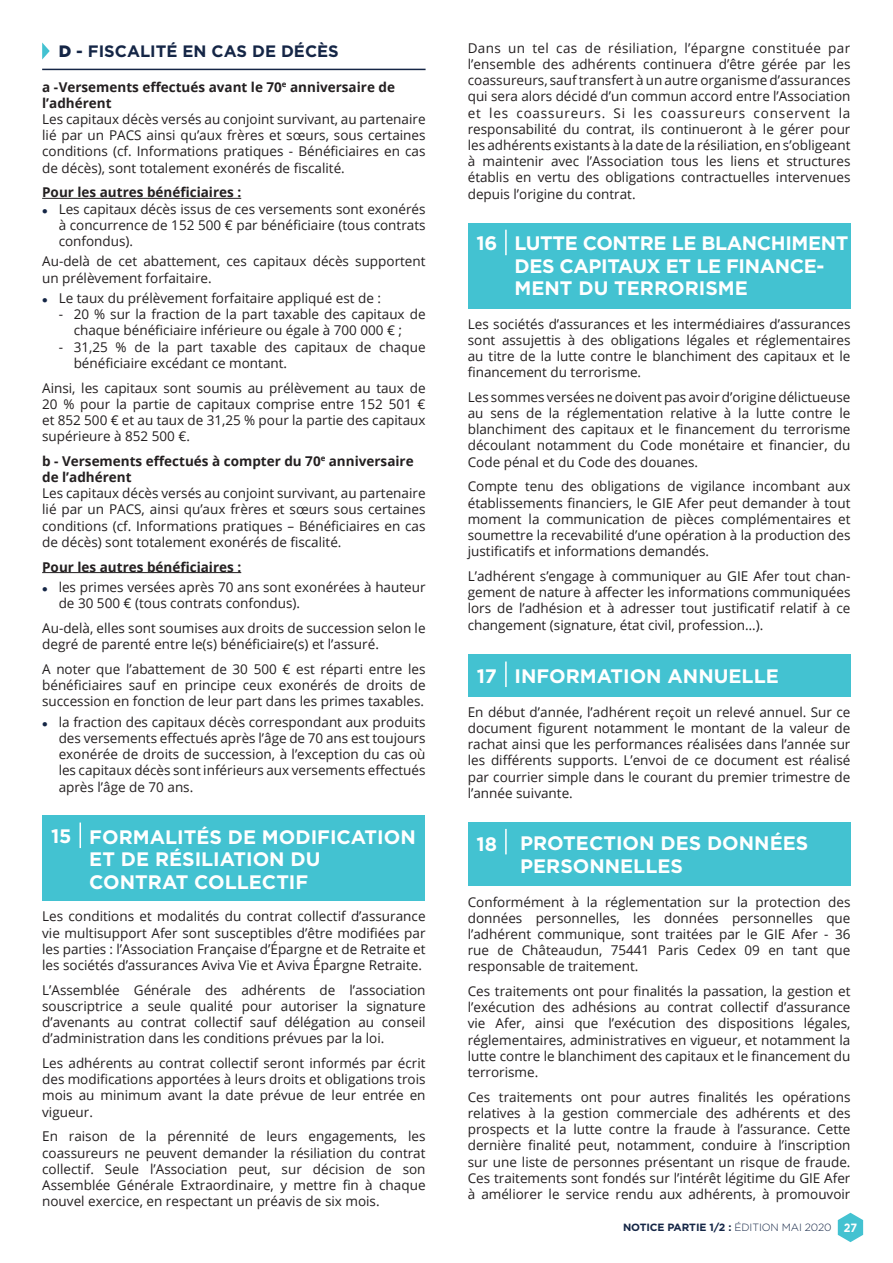
<style>
.page{position:relative;width:893px;height:1263px;background:#fff}
.page>*{position:absolute;margin:0;border:0;box-sizing:border-box;transform-origin:0 0}
.t1{font:700 19.5px/22.5px "Gotham";color:#fff}
.t2{font:700 19.5px/22.5px "Gotham";letter-spacing:-.02em;color:#fff}
.t3{font:700 16.5px "Gotham";color:#152646}
.t4{font:13.5px/16.2px "Open Sans";color:#231f20;text-align:justify}
.t5{font:700 13.5px/16.2px "Open Sans";color:#231f20}
.t6{font:700 10.5px "Gotham";letter-spacing:-.01em;color:#152646}
.s1{font-weight:900}
.s2{color:#152646}
.s3{font-weight:300}
.s4{font-size:12px;color:#fff}
</style>
<div class="page">
<svg style="left:838px;top:1213px;width:25px;height:29px"></svg>
<div style="left:468px;top:223px;width:382px;height:85px;background:#43c2d1"></div>
<hr style="left:505px;top:230px;width:2px;height:25px;background:#fff">
<div style="left:468px;top:654px;width:382px;height:42px;background:#43c2d1"></div>
<hr style="left:505px;top:661px;width:2px;height:26px;background:#fff">
<div style="left:468px;top:822px;width:382px;height:64px;background:#43c2d1"></div>
<hr style="left:505px;top:829px;width:2px;height:25px;background:#fff">
<hr style="left:42px;top:69px;width:384px;height:1px;background:#152646">
<hr style="left:42px;top:198px;width:199px;height:1px;background:#231f20">
<hr style="left:42px;top:572px;width:199px;height:1px;background:#231f20">
<svg style="left:42px;top:43px;width:8px;height:17px"></svg>
<div style="left:42px;top:816px;width:383px;height:85px;background:#43c2d1"></div>
<svg style="left:80px;top:822px;width:1px;height:26px"></svg>
<p class="t3" style="left:59px;top:41px;width:282px"><span class="s1">D</span> - FISCALITÉ EN CAS DE DÉCÈS</p>
<p class="t5" style="left:42px;top:78px;width:354px">a -Versements effectués avant le 70<sup>e</sup> anniversaire de l’adhérent</p>
<p class="t4" style="left:42px;top:111px;width:385px">Les capitaux décès versés au conjoint survivant, au partenaire lié par un PACS ainsi qu’aux frères et sœurs, sous certaines conditions (cf. Informations pratiques - Bénéficiaires en cas de décès), sont totalement exonérés de fiscalité.</p>
<p class="t5" style="left:42px;top:184px;width:201px">Pour les autres bénéficiaires :</p>
<p class="t4" style="left:59px;top:200px;width:368px;text-indent:-16px"><span class="s2">●</span> Les capitaux décès issus de ces versements sont exonérés à concurrence de 152 500 € par bénéficiaire (tous contrats confondus).</p>
<p class="t4" style="left:42px;top:253px;width:385px">Au-delà de cet abattement, ces capitaux décès supportent un prélèvement forfaitaire.</p>
<p class="t4" style="left:42px;top:290px;width:340px"><span class="s2">●</span> Le taux du prélèvement forfaitaire appliqué est de :</p>
<p class="t4" style="left:74px;top:306px;width:353px;text-indent:-15px">- 20 % sur la fraction de la part taxable des capitaux de chaque bénéficiaire inférieure ou égale à 700 000 € ;</p>
<p class="t4" style="left:74px;top:338px;width:353px;text-indent:-15px">- 31,25 % de la part taxable des capitaux de chaque bénéficiaire excédant ce montant.</p>
<p class="t4" style="left:42px;top:379px;width:385px">Ainsi, les capitaux sont soumis au prélèvement au taux de 20 % pour la partie de capitaux comprise entre 152 501 € et 852 500 € et au taux de 31,25 % pour la partie des capitaux supérieure à 852 500 €.</p>
<p class="t5" style="left:42px;top:452px;width:373px">b - Versements effectués à compter du 70<sup>e</sup> anniversaire de l’adhérent</p>
<p class="t4" style="left:42px;top:485px;width:385px">Les capitaux décès versés au conjoint survivant, au partenaire lié par un PACS, ainsi qu’aux frères et sœurs sous certaines conditions (cf. Informations pratiques – Bénéficiaires en cas de décès) sont totalement exonérés de fiscalité.</p>
<p class="t5" style="left:42px;top:558px;width:201px">Pour les autres bénéficiaires :</p>
<p class="t4" style="left:59px;top:579px;width:368px;text-indent:-16px"><span class="s2">●</span> les primes versées après 70 ans sont exonérées à hauteur de 30 500 € (tous contrats confondus).</p>
<p class="t4" style="left:42px;top:620px;width:385px">Au-delà, elles sont soumises aux droits de succession selon le degré de parenté entre le(s) bénéficiaire(s) et l’assuré.</p>
<p class="t4" style="left:42px;top:660px;width:385px">A noter que l’abattement de 30 500 € est réparti entre les bénéficiaires sauf en principe ceux exonérés de droits de succession en fonction de leur part dans les primes taxables.</p>
<p class="t4" style="left:59px;top:713px;width:368px;text-indent:-16px"><span class="s2">●</span> la fraction des capitaux décès correspondant aux produits des versements effectués après l’âge de 70 ans est toujours exonérée de droits de succession, à l’exception du cas où les capitaux décès sont inférieurs aux versements effectués après l’âge de 70 ans.</p>
<h1 class="t1" style="left:89px;top:825px;width:328px">FORMALITÉS DE MODIFICATION<br>ET DE RÉSILIATION DU<br>CONTRAT COLLECTIF</h1>
<h1 class="t1" style="left:51px;top:825px;width:22px">15</h1>
<p class="t4" style="left:42px;top:908px;width:385px">Les conditions et modalités du contrat collectif d’assurance vie multisupport Afer sont susceptibles d’être modifiées par les parties : l’Association Française d’Épargne et de Retraite et les sociétés d’assurances Aviva Vie et Aviva Épargne Retraite.</p>
<p class="t4" style="left:42px;top:981px;width:385px">L’Assemblée Générale des adhérents de l’association souscriptrice a seule qualité pour autoriser la signature d’avenants au contrat collectif sauf délégation au conseil d’administration dans les conditions prévues par la loi.</p>
<p class="t4" style="left:42px;top:1055px;width:385px">Les adhérents au contrat collectif seront informés par écrit des modifications apportées à leurs droits et obligations trois mois au minimum avant la date prévue de leur entrée en vigueur.</p>
<p class="t4" style="left:42px;top:1128px;width:385px">En raison de la pérennité de leurs engagements, les coassureurs ne peuvent demander la résiliation du contrat collectif. Seule l’Association peut, sur décision de son Assemblée Générale Extraordinaire, y mettre fin à chaque nouvel exercice, en respectant un préavis de six mois.</p>
<p class="t4" style="left:468px;top:40px;width:384px">Dans un tel cas de résiliation, l’épargne constituée par l’ensemble des adhérents continuera d’être gérée par les coassureurs, sauf transfert à un autre organisme d’assurances qui sera alors décidé d’un commun accord entre l’Association et les coassureurs. Si les coassureurs conservent la responsabilité du contrat, ils continueront à le gérer pour les adhérents existants à la date de la résiliation, en s’obligeant à maintenir avec l’Association tous les liens et structures établis en vertu des obligations contractuelles intervenues depuis l’origine du contrat.</p>
<h1 class="t2" style="left:514px;top:232px;width:335px">LUTTE CONTRE LE BLANCHIMENT<br>DES CAPITAUX ET LE FINANCE-<br>MENT DU TERRORISME</h1>
<h1 class="t1" style="left:476px;top:232px;width:23px">16</h1>
<p class="t4" style="left:468px;top:315px;width:384px">Les sociétés d’assurances et les intermédiaires d’assurances sont assujettis à des obligations légales et réglementaires au titre de la lutte contre le blanchiment des capitaux et le financement du terrorisme.</p>
<p class="t4" style="left:468px;top:388px;width:384px">Les sommes versées ne doivent pas avoir d’origine délictueuse au sens de la réglementation relative à la lutte contre le blanchiment des capitaux et le financement du terrorisme découlant notamment du Code monétaire et financier, du Code pénal et du Code des douanes.</p>
<p class="t4" style="left:468px;top:478px;width:384px">Compte tenu des obligations de vigilance incombant aux établissements financiers, le GIE Afer peut demander à tout moment la communication de pièces complémentaires et soumettre la recevabilité d’une opération à la production des justificatifs et informations demandés.</p>
<p class="t4" style="left:468px;top:567px;width:384px">L’adhérent s’engage à communiquer au GIE Afer tout chan&shy;gement de nature à affecter les informations communiquées lors de l’adhésion et à adresser tout justificatif relatif à ce changement (signature, état civil, profession…).</p>
<h1 class="t1" style="left:477px;top:664px;width:304px">17 INFORMATION ANNUELLE</h1>
<p class="t4" style="left:468px;top:703px;width:384px">En début d’année, l’adhérent reçoit un relevé annuel. Sur ce document figurent notamment le montant de la valeur de rachat ainsi que les performances réalisées dans l’année sur les différents supports. L’envoi de ce document est réalisé par courrier simple dans le courant du premier trimestre de l’année suivante.</p>
<h1 class="t1" style="left:520px;top:832px;width:290px">PROTECTION DES DONNÉES<br>PERSONNELLES</h1>
<h1 class="t1" style="left:477px;top:833px;width:22px">18</h1>
<p class="t4" style="left:468px;top:893px;width:384px">Conformément à la réglementation sur la protection des données personnelles, les données personnelles que l’adhérent communique, sont traitées par le GIE Afer - 36 rue de Châteaudun, 75441 Paris Cedex 09 en tant que responsable de traitement.</p>
<p class="t4" style="left:468px;top:983px;width:384px">Ces traitements ont pour finalités la passation, la gestion et l’exécution des adhésions au contrat collectif d’assurance vie Afer, ainsi que l’exécution des dispositions légales, réglementaires, administratives en vigueur, et notamment la lutte contre le blanchiment des capitaux et le financement du terrorisme.</p>
<p class="t4" style="left:468px;top:1088px;width:384px">Ces traitements ont pour autres finalités les opérations relatives à la gestion commerciale des adhérents et des prospects et la lutte contre la fraude à l’assurance. Cette dernière finalité peut, notamment, conduire à l’inscription sur une liste de personnes présentant un risque de fraude.<br>Ces traitements sont fondés sur l’intérêt légitime du GIE Afer à améliorer le service rendu aux adhérents, à promouvoir</p>
<p class="t6" style="left:623px;top:1220px;width:236px">NOTICE PARTIE 1/2 : <span class="s3">ÉDITION MAI 2020</span> <span class="s4">27</span></p>
</div>
